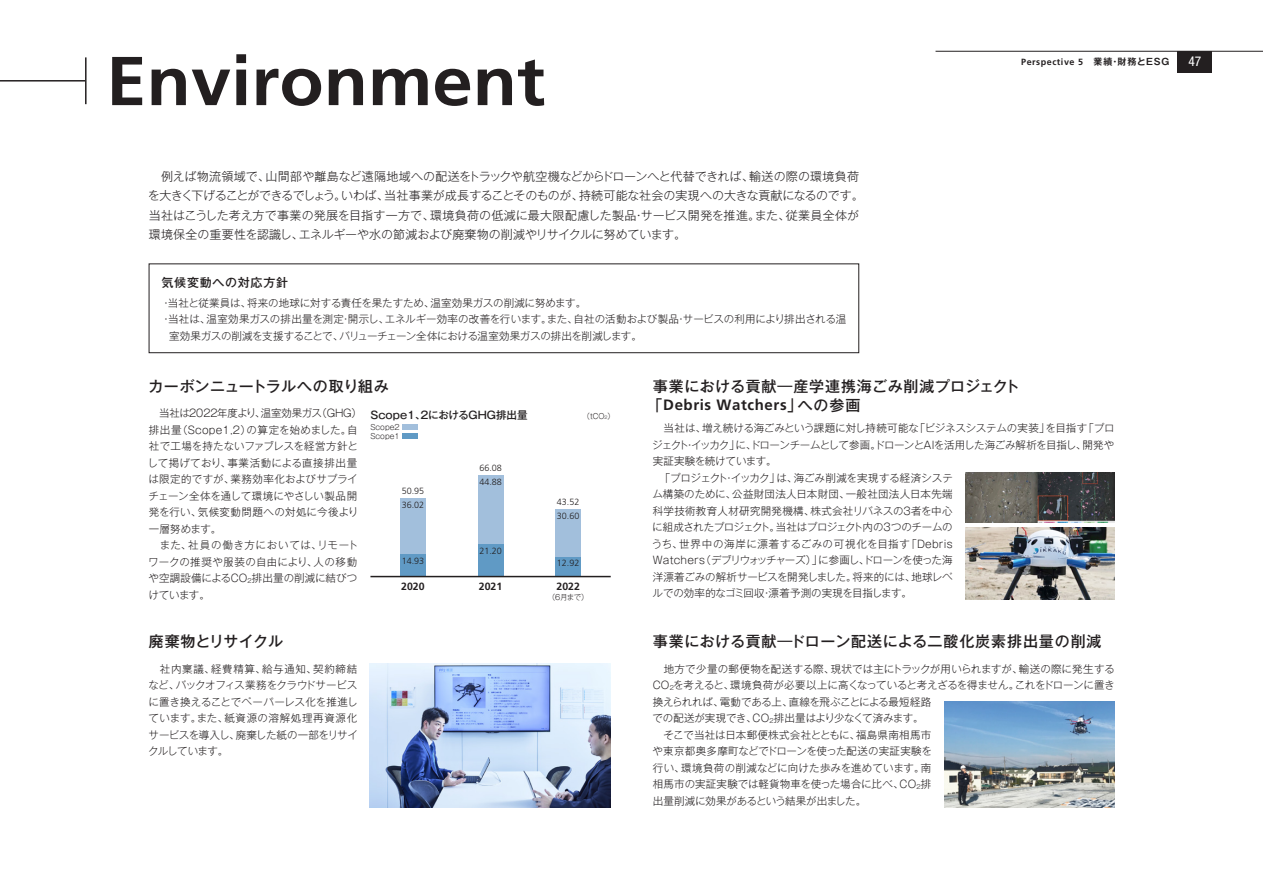
<style>
.page{position:relative;width:1263px;height:893px;background:#fff}
.page>*{position:absolute;margin:0;border:0;box-sizing:border-box;transform-origin:0 0}
.t1{font:700 69px "Frutiger LT Std";color:#231f20;scale:1.05 1}
.t2{font:500 15px "Gothic MB101 Pro";letter-spacing:.04em;color:#231f20}
.t3{font:700 15px "Frutiger LT Std";letter-spacing:.04em;color:#231f20}
.t4{font:500 15px "Gothic MB101 Pro";letter-spacing:.005em;color:#231f20}
.t5{font:condensed 13.5px "Helvetica Neue LT Std";color:#fff}
.t6{font:300 12px/19.5px "Gothic MB101 Pro";color:#231f20}
.t7{font:500 12px "Gothic MB101 Pro";letter-spacing:.06em;color:#231f20}
.t8{font:300 10.5px/16.5px "Gothic MB101 Pro";letter-spacing:-.005em;color:#231f20}
.t9{font:300 10.5px/16.5px "Gothic MB101 Pro";letter-spacing:.015em;color:#231f20}
.t10{font:300 10.5px "Gothic MB101 Pro";letter-spacing:-.035em;color:#231f20}
.t11{font:500 10.5px "Gothic MB101 Pro";color:#231f20}
.t12{font:700 10.5px "Frutiger LT Std";color:#231f20}
.t13{font:300 9px "Frutiger LT Std";color:#231f20}
.t14{font:700 9px "Frutiger LT Std";letter-spacing:.06em;color:#231f20}
.t15{font:300 7.5px/9px "Gothic MB101 Pro";color:#231f20}
.s1{font-family:"Gothic MB101 Pro De"}
.s2{font-family:"Gothic MB101 Pro";font-weight:500}
.s3{font-size:4.35px}
.s4{font-size:6.15px}
</style>
<div class="page">
<div style="left:1178px;top:51px;width:34px;height:21px;background:#231f20"></div>
<hr style="left:935px;top:51px;width:328px;height:1px;background:#231f20">
<img style="left:965px;top:527px;width:149px;height:73px">
<img style="left:965px;top:472px;width:149px;height:50px">
<div style="left:149px;top:264px;width:710px;height:89px;border:1px solid #231f20"></div>
<img style="left:370px;top:663px;width:240px;height:145px">
<div style="left:400px;top:554px;width:26px;height:22px;background:#609ac5"></div>
<div style="left:403px;top:433px;width:15px;height:6px;background:#609ac5"></div>
<div style="left:403px;top:424px;width:15px;height:6px;background:#a2bfdc"></div>
<div style="left:400px;top:498px;width:26px;height:56px;background:#a2bfdc"></div>
<div style="left:555px;top:557px;width:26px;height:19px;background:#609ac5"></div>
<div style="left:555px;top:509px;width:26px;height:48px;background:#a2bfdc"></div>
<div style="left:478px;top:544px;width:25px;height:32px;background:#609ac5"></div>
<div style="left:478px;top:475px;width:25px;height:69px;background:#a2bfdc"></div>
<hr style="left:370px;top:576px;width:241px;height:1px;background:#231f20">
<hr style="left:0;top:80px;width:85px;height:2px;background:#231f20">
<hr style="left:85px;top:57px;width:2px;height:47px;background:#231f20">
<img style="left:944px;top:702px;width:170px;height:106px">
<h1 class="t1" style="left:106px;top:41px;width:419px">Environment</h1>
<p class="t6" style="left:148px;top:165px;width:717px">　例えば物流領域で、山間部や離島など遠隔地域への配送をトラックや航空機などからドローンへと代替できれば、輸送の際の環境負荷を大きく下げることができるでしょう。いわば、当社事業が成長することそのものが、持続可能な社会の実現への大きな貢献になるのです。当社はこうした考え方で事業の発展を目指す一方で、環境負荷の低減に最大限配慮した製品・サービス開発を推進。また、従業員全体が環境保全の重要性を認識し、エネルギーや水の節減および廃棄物の削減やリサイクルに努めています。</p>
<p class="t7" style="left:162px;top:272px;width:128px">気候変動への対応方針</p>
<p class="t8" style="left:161px;top:293px;width:427px">・当社と従業員は、将来の地球に対する責任を果たすため、温室効果ガスの削減に努めます。</p>
<p class="t8" style="left:161px;top:310px;width:687px">・当社は、温室効果ガスの排出量を測定・開示し、エネルギー効率の改善を行います。また、自社の活動および製品・サービスの利用により排出される温</p>
<p class="t10" style="left:169px;top:327px;width:474px">室効果ガスの削減を支援することで、バリューチェーン全体における温室効果ガスの排出を削減します。</p>
<p class="t14" style="left:1021px;top:56px;width:150px">Perspective 5<span class="s1">　業績・財務とESG</span></p>
<p class="t5" style="left:1188px;top:54px;width:14px">47</p>
<h2 class="t2" style="left:148px;top:373px;width:242px">カーボンニュートラルへの取り組み</h2>
<h2 class="t2" style="left:653px;top:373px;width:369px">事業における貢献―産学連携海ごみ削減プロジェクト</h2>
<h2 class="t3" style="left:647px;top:396px;width:215px"><span class="s2">「</span>Debris Watchers<span class="s2">」への参画</span></h2>
<p class="t9" style="left:147px;top:404px;width:216px">　当社は2022年度より、温室効果ガス（GHG）排出量（Scope1,2）の算定を始めました。自社で工場を持たないファブレスを経営方針として掲げており、事業活動による直接排出量は限定的ですが、業務効率化およびサプライチェーン全体を通して環境にやさしい製品開発を行い、気候変動問題への対処に今後より一層努めます。<br>　また、社員の働き方においては、リモートワークの推奨や服装の自由により、人の移動や空調設備によるCO<sub>2</sub>排出量の削減に結びつけています。</p>
<p class="t11" style="left:370px;top:406px;width:159px">Scope1、2におけるGHG排出量</p>
<p class="t15" style="left:370px;top:421px;width:31px">Scope2<br>Scope1</p>
<p class="t15" style="left:582px;top:411px;width:34px">（tCO<span class="s3">2</span>）</p>
<p class="t8" style="left:652px;top:419px;width:464px">　当社は、増え続ける海ごみという課題に対し持続可能な「ビジネスシステムの実装」を目指す「プロジェクト・イッカク」に、ドローンチームとして参画。ドローンとAIを活用した海ごみ解析を目指し、開発や実証実験を続けています。<br>　「プロジェクト・イッカク」は、海ごみ削減を実現する経済システ<br>ム構築のために、公益財団法人日本財団、一般社団法人日本先端<br>科学技術教育人材研究開発機構、株式会社リバネスの3者を中心<br>に組成されたプロジェクト。当社はプロジェクト内の3つのチームの<br>うち、世界中の海岸に漂着するごみの可視化を目指す「Debris<br>Watchers（デブリウォッチャーズ）」に参画し、ドローンを使った海<br>洋漂着ごみの解析サービスを開発しました。将来的には、地球レベ<br>ルでの効率的なゴミ回収・漂着予測の実現を目指します。</p>
<p class="t13" style="left:479px;top:463px;width:24px">66.08</p>
<p class="t13" style="left:479px;top:476px;width:24px">44.88</p>
<p class="t13" style="left:402px;top:486px;width:24px">50.95</p>
<p class="t13" style="left:557px;top:497px;width:24px">43.52</p>
<p class="t13" style="left:402px;top:500px;width:24px">36.02</p>
<p class="t13" style="left:557px;top:511px;width:24px">30.60</p>
<p class="t13" style="left:479px;top:545px;width:24px">21.20</p>
<p class="t13" style="left:402px;top:555px;width:24px">14.93</p>
<p class="t13" style="left:557px;top:558px;width:24px">12.92</p>
<p class="t12" style="left:401px;top:580px;width:25px">2020</p>
<p class="t12" style="left:479px;top:580px;width:25px">2021</p>
<p class="t12" style="left:556px;top:580px;width:25px">2022</p>
<p class="t15" style="left:548px;top:591px;width:42px">（6月まで）</p>
<h2 class="t4" style="left:149px;top:629px;width:136px">廃棄物とリサイクル</h2>
<h2 class="t2" style="left:653px;top:629px;width:450px">事業における貢献―ドローン配送による二酸化炭素排出量の削減</h2>
<p class="t8" style="left:148px;top:659px;width:211px;text-align:justify">　社内稟議、経費精算、給与通知、契約締結など、バックオフィス業務をクラウドサービスに置き換えることでペーパーレス化を推進しています。また、紙資源の溶解処理再資源化サービスを導入し、廃棄した紙の一部をリサイクルしています。</p>
<p class="t8" style="left:652px;top:659px;width:464px">　地方で少量の郵便物を配送する際、現状では主にトラックが用いられますが、輸送の際に発生するCO<span class="s4">2</span>を考えると、環境負荷が必要以上に高くなっていると考えざるを得ません。これをドローンに置き換えられれば、電動である上、直線を飛ぶことによる最短経路<br>での配送が実現でき、CO<span class="s4">2</span>排出量はより少なくて済みます。<br>　そこで当社は日本郵便株式会社とともに、福島県南相馬市<br>や東京都奥多摩町などでドローンを使った配送の実証実験を<br>行い、環境負荷の削減などに向けた歩みを進めています。南<br>相馬市の実証実験では軽貨物車を使った場合に比べ、CO<sub>2</sub>排<br>出量削減に効果があるという結果が出ました。</p>
</div>
